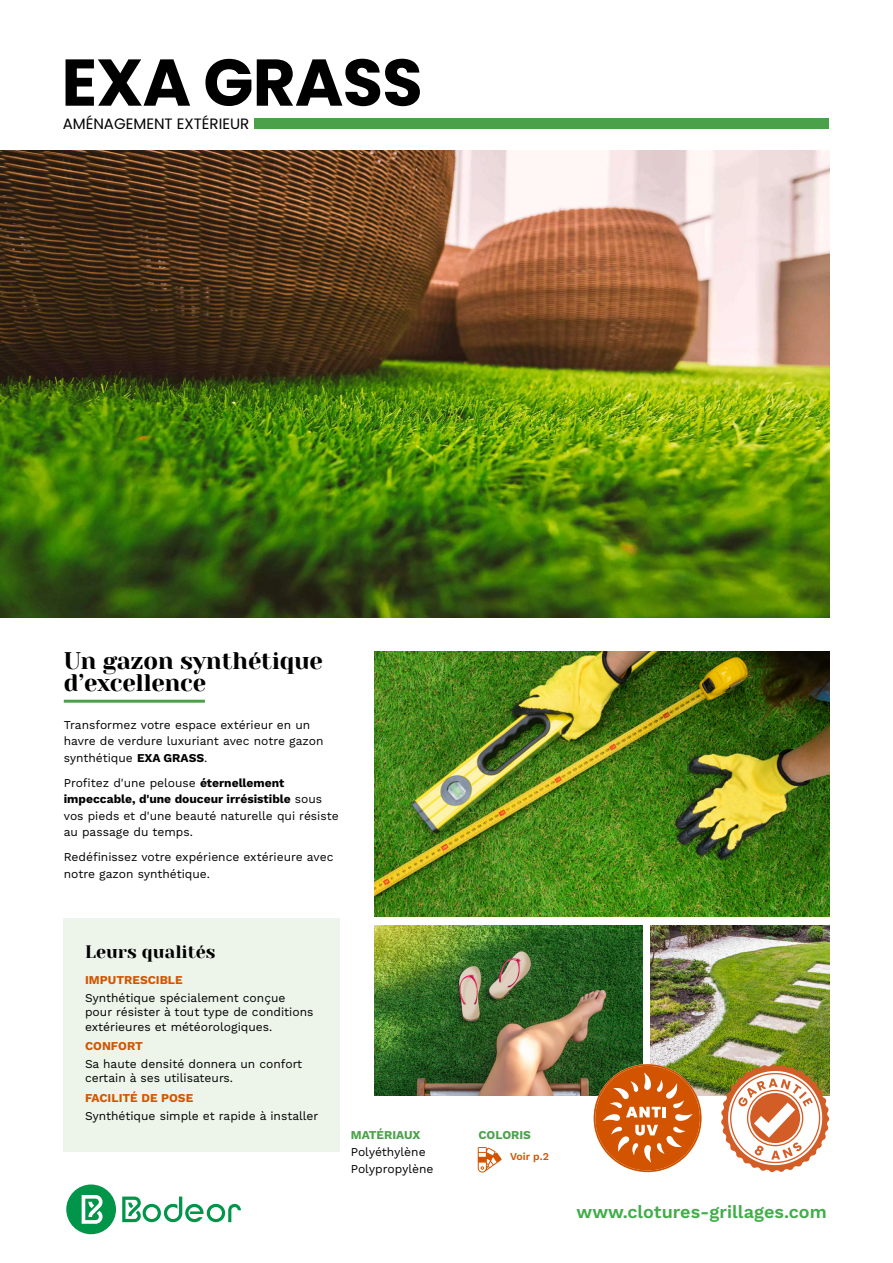
<style>
.page{position:relative;width:893px;height:1263px;background:#fff}
.page>*{position:absolute;margin:0;border:0;box-sizing:border-box;transform-origin:0 0}
.t1{font:700 66px "Poppins";letter-spacing:-.015em;color:#000}
.t2{font:24px/22.5px "Yeseva One";letter-spacing:-.01em;color:#000}
.t3{font:600 18px "Work Sans";color:#41ad49}
.t4{font:18px "Yeseva One";color:#000}
.t5{font:15px "Poppins";color:#000}
.t6{font:12px/16.5px "Work Sans";color:#000}
.t7{font:700 12px "Work Sans";color:#4ba14a}
.t8{font:600 10.5px "Work Sans";color:#d35400}
.s1{font-weight:700}
.s2{font-weight:700;color:#d35400}
.s3{font-weight:700;color:#4ba14a}
</style>
<div class="page">
<div style="left:64px;top:919px;width:276px;height:233px;background:#edf5eb"></div>
<img style="left:0;top:150px;width:829px;height:468px">
<div style="left:255px;top:118px;width:574px;height:11px;background:#4ba14a"></div>
<img style="left:374px;top:652px;width:455px;height:264px">
<img style="left:374px;top:925px;width:268px;height:170px">
<img style="left:651px;top:925px;width:178px;height:170px">
<svg style="left:478px;top:1147px;width:24px;height:25px"></svg>
<hr style="left:64px;top:700px;width:141px;height:3px;background:#4ba14a">
<svg style="left:721px;top:1064px;width:109px;height:108px"></svg>
<svg style="left:594px;top:1064px;width:108px;height:108px"></svg>
<svg style="left:122px;top:1196px;width:119px;height:26px"></svg>
<svg style="left:66px;top:1184px;width:50px;height:50px"></svg>
<p class="t1" style="left:61px;top:44px;width:363px">EXA GRASS</p>
<p class="t5" style="left:63px;top:115px;width:188px">AMÉNAGEMENT EXTÉRIEUR</p>
<p class="t2" style="left:64px;top:648px;width:261px">Un gazon synthétique d’excellence</p>
<p class="t6" style="left:64px;top:717px;width:261px">Transformez votre espace extérieur en un havre de verdure luxuriant avec notre gazon synthétique <span class="s1">EXA GRASS</span>.</p>
<p class="t6" style="left:64px;top:775px;width:277px">Profitez d'une pelouse <span class="s1">éternellement impeccable, d'une douceur irrésistible</span> sous vos pieds et d'une beauté naturelle qui résiste au passage du temps.</p>
<p class="t6" style="left:64px;top:849px;width:271px">Redéfinissez votre expérience extérieure avec notre gazon synthétique.</p>
<p class="t4" style="left:85px;top:938px;width:132px">Leurs qualités</p>
<p class="t6" style="left:85px;top:972px;width:202px;line-height:17.7px"><span class="s2">IMPUTRESCIBLE<br></span>Synthétique spécialement conçue</p>
<p class="t6" style="left:85px;top:1005px;width:230px;line-height:14.4px">pour résister à tout type de conditions extérieures et météorologiques.</p>
<p class="t6" style="left:85px;top:1038px;width:219px;line-height:17.7px"><span class="s2">CONFORT<br></span>Sa haute densité donnera un confort</p>
<p class="t6" style="left:85px;top:1070px;width:150px">certain à ses utilisateurs.</p>
<p class="t6" style="left:85px;top:1090px;width:235px;line-height:17.7px"><span class="s2">FACILITÉ DE POSE<br></span>Synthétique simple et rapide à installer</p>
<p class="t6" style="left:351px;top:1126px;width:76px;line-height:17.7px"><span class="s3">MATÉRIAUX<br></span>Polyéthylène</p>
<p class="t6" style="left:351px;top:1161px;width:84px">Polypropylène</p>
<p class="t7" style="left:478px;top:1127px;width:54px">COLORIS</p>
<p class="t8" style="left:510px;top:1150px;width:40px">Voir p.2</p>
<p class="t3" style="left:577px;top:1198px;width:252px">www.clotures-grillages.com</p>
</div>
